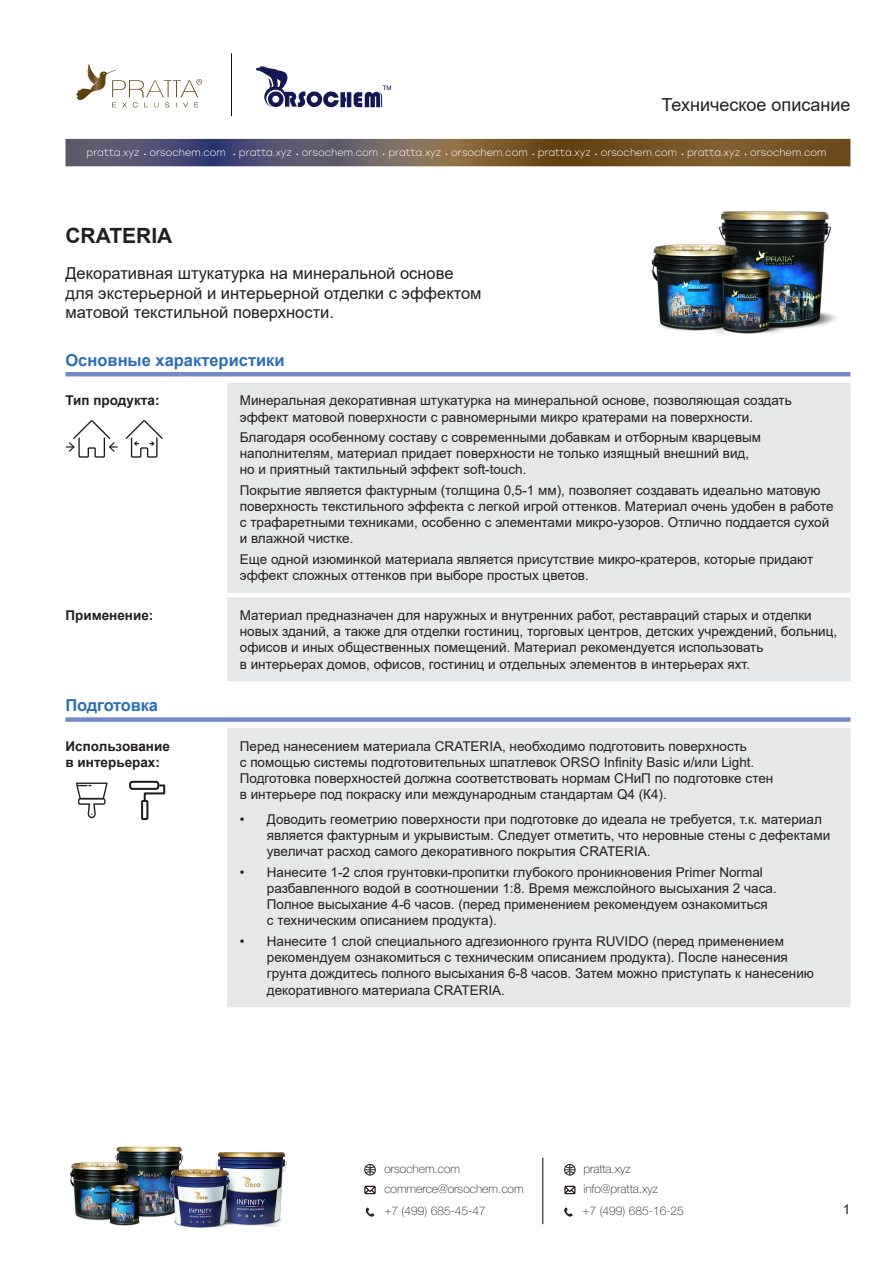
<style>
.page{position:relative;width:893px;height:1263px;background:#fff}
.page>*{position:absolute;margin:0;border:0;box-sizing:border-box;transform-origin:0 0}
.t1{font:700 21px "Arial";color:#231f20}
.t2{font:18px "Arial";color:#231f20}
.t3{font:16.5px/19.8px "Arial";color:#231f20}
.t4{font:700 16.5px "Arial";color:#2c6db4}
.t5{font:13.5px/16.2px "Arial";color:#231f20}
.t6{font:700 13.5px/16.2px "Arial";color:#231f20}
.t7{font:100 12px/20.2px "Helvetica Neue Cyr";color:#231f20}
.t8{font:300 9.9px "Stolzl";color:#fff}
.s1{font-size:18.9px}
</style>
<div class="page">
<svg style="left:76px;top:64px;width:126px;height:43px"></svg>
<svg style="left:256px;top:66px;width:135px;height:42px"></svg>
<hr style="left:231px;top:53px;width:1px;height:63px;background:#111416">
<svg style="left:65px;top:139px;width:785px;height:27px;background:#695649"></svg>
<svg style="left:564px;top:1164px;width:11px;height:11px"></svg>
<svg style="left:366px;top:1207px;width:8px;height:9px"></svg>
<hr style="left:542px;top:1158px;width:1px;height:66px;background:#111416">
<svg style="left:564px;top:1186px;width:11px;height:8px"></svg>
<div style="left:364px;top:1164px;width:12px;height:11px;border:1px solid #231f20;border-radius:50%"></div>
<svg style="left:365px;top:1164px;width:10px;height:11px"></svg>
<svg style="left:364px;top:1186px;width:12px;height:8px"></svg>
<svg style="left:564px;top:1207px;width:9px;height:9px"></svg>
<img style="left:70px;top:1146px;width:83px;height:80px">
<img style="left:153px;top:1146px;width:135px;height:82px">
<img style="left:651px;top:211px;width:185px;height:123px">
<svg style="left:227px;top:383px;width:623px;height:624px;background:#e7e8ea"></svg>
<hr style="left:65px;top:372px;width:162px;height:4px;background:#738bc6">
<hr style="left:227px;top:372px;width:623px;height:4px;background:#738bc6">
<div style="left:65px;top:717px;width:162px;height:5px;background:#738bc6"></div>
<div style="left:227px;top:717px;width:623px;height:5px;background:#738bc6"></div>
<svg style="left:66px;top:420px;width:51px;height:38px"></svg>
<svg style="left:125px;top:420px;width:38px;height:38px"></svg>
<svg style="left:76px;top:782px;width:32px;height:36px"></svg>
<svg style="left:143px;top:783px;width:23px;height:20px"></svg>
<div style="left:129px;top:781px;width:30px;height:9px;border:2px solid #1d1d1b;border-radius:3px"></div>
<div style="left:141px;top:800px;width:7px;height:20px;border:2px solid #1d1d1b"></div>
<h2 class="t2" style="left:661px;top:92px;width:190px">Техническое описание</h2>
<p class="t8" style="left:87px;top:146px;width:741px">pratta.xyz <span class="s1">.</span> orsochem.com <span class="s1">.</span> pratta.xyz <span class="s1">.</span> orsochem.com <span class="s1">.</span> pratta.xyz <span class="s1">.</span> orsochem.com <span class="s1">.</span> pratta.xyz <span class="s1">.</span> orsochem.com <span class="s1">.</span> pratta.xyz <span class="s1">.</span> orsochem.com</p>
<p class="t1" style="left:65px;top:221px;width:108px">CRATERIA</p>
<p class="t3" style="left:65px;top:263px;width:418px">Декоративная штукатурка на минеральной основе для экстерьерной и интерьерной отделки с эффектом матовой текстильной поверхности.</p>
<p class="t4" style="left:65px;top:348px;width:221px">Основные характеристики</p>
<p class="t6" style="left:65px;top:393px;width:96px">Тип продукта:</p>
<p class="t5" style="left:240px;top:392px;width:553px">Минеральная декоративная штукатурка на минеральной основе, позволяющая создать эффект матовой поверхности с равномерными микро кратерами на поверхности.</p>
<p class="t5" style="left:240px;top:429px;width:523px">Благодаря особенному составу с современными добавкам и отборным кварцевым наполнителям, материал придает поверхности не только изящный внешний вид, но и приятный тактильный эффект soft-touch.</p>
<p class="t5" style="left:240px;top:482px;width:595px">Покрытие является фактурным (толщина 0,5-1 мм), позволяет создавать идеально матовую поверхность текстильного эффекта с легкой игрой оттенков. Материал очень удобен в работе с трафаретными техниками, особенно с элементами микро-узоров. Отлично поддается сухой и влажной чистке.</p>
<p class="t5" style="left:240px;top:551px;width:575px">Еще одной изюминкой материала является присутствие микро-кратеров, которые придают эффект сложных оттенков при выборе простых цветов.</p>
<p class="t6" style="left:65px;top:607px;width:89px">Применение:</p>
<p class="t5" style="left:240px;top:607px;width:599px">Материал предназначен для наружных и внутренних работ, реставраций старых и отделки новых зданий , а также для отделки гостиниц, торговых центров, детских учреждений , больниц, офисов и иных общественных помещений. Материал рекомендуется использовать<br>в интерьерах домов, офисов, гостиниц и отдельных элементов в интерьерах яхт.</p>
<p class="t4" style="left:65px;top:694px;width:94px">Подготовка</p>
<p class="t6" style="left:65px;top:738px;width:106px">Использование в интерьерах:</p>
<p class="t5" style="left:240px;top:738px;width:535px">Перед нанесением материала CRATERIA, необходимо подготовить поверхность<br>с помощью системы подготовительных шпатлевок ORSO Infinity Basic и/или Light.<br>Подготовка поверхностей должна соответствовать нормам СНиП по подготовке стен в интерьере под покраску или международным стандартам Q4 (К4).</p>
<p class="t5" style="left:267px;top:811px;width:565px;text-indent:-27px">• Доводить геометрию поверхности при подготовке до идеала не требуется, т.к. материал является фактурным и укрывистым. Следует отметить, что неровные стены с дефектами увеличат расход самого декоративного покрытия CRATERIA.</p>
<p class="t5" style="left:267px;top:864px;width:511px;text-indent:-27px">• Нанесите 1-2 слоя грунтовки-пропитки глубокого проникновения Primer Normal разбавленного водой в соотношении 1:8. Время межслойного высыхания 2 часа.<br>Полное высыхание 4-6 часов. (перед применением рекомендуем ознакомиться с техническим описанием продукта).</p>
<p class="t5" style="left:267px;top:933px;width:549px;text-indent:-27px">• Нанесите 1 слой специального адгезионного грунта RUVIDO (перед применением рекомендуем ознакомиться с техническим описанием продукта). После нанесения грунта дождитесь полного высыхания 6-8 часов. Затем можно приступать к нанесению декоративного материала CRATERIA.</p>
<p class="t7" style="left:384px;top:1158px;width:77px">orsochem.com</p>
<p class="t7" style="left:384px;top:1200px;width:103px">+7 (499) 685-45-47</p>
<p class="t7" style="left:384px;top:1178px;width:141px">commerce@orsochem.com</p>
<p class="t7" style="left:583px;top:1158px;width:76px">pratta.xyz info@pratta.xyz</p>
<p class="t7" style="left:582px;top:1200px;width:103px">+7 (499) 685-16-25</p>
<p class="t5" style="left:843px;top:1201px;width:9px">1</p>
</div>
